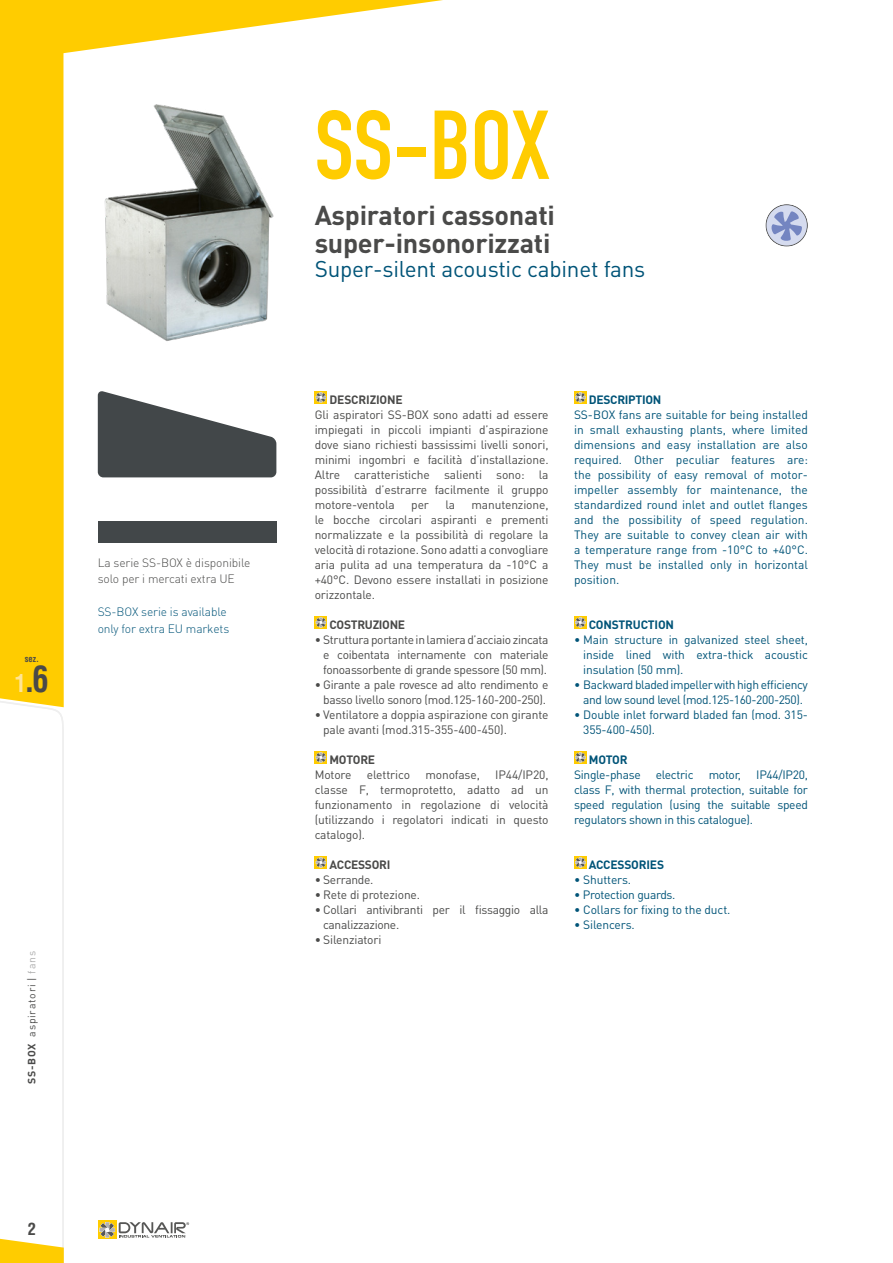
<style>
.page{position:relative;width:893px;height:1263px;background:#fff}
.page>*{position:absolute;margin:0;border:0;box-sizing:border-box;transform-origin:0 0}
.t1{font:700 96px "DIN Condensed";color:#fc0}
.t2{font:700 condensed 35.55px "Helvetica LT Std";color:#4a4a49;scale:.91 1}
.t3{font:700 27px/28.5px "DIN Pro";letter-spacing:-.01em;color:#4a4a49}
.t4{font:22.5px "DIN Pro";letter-spacing:-.01em;color:#005478}
.t5{font:700 condensed 16.5px "Helvetica LT Std";color:#4a4a49}
.t6{font:12px/15px "DIN Pro";letter-spacing:-.02em;color:#4a4a49;text-align:justify}
.t7{font:12px/15px "DIN Pro";letter-spacing:-.025em;color:#005478;text-align:justify}
.t8{font:300 12px/16.5px "DIN Pro";letter-spacing:-.01em;color:#4a4a49}
.t9{font:300 12px/16.5px "DIN Pro";letter-spacing:-.01em;color:#005478}
.t10{font:700 12px "DIN Pro";letter-spacing:-.015em;color:#005478}
.t11{font:700 12px "DIN Pro";letter-spacing:-.025em;color:#4a4a49}
.t12{font:10.5px "DIN Pro";letter-spacing:.075em;color:#4a4a49}
.t13{font:700 condensed 8.85px "Helvetica LT Std";color:#4a4a49;scale:.96 1}
.s1{font-size:24px;color:#ffe596}
.s2{font-weight:700}
.s3{color:#adadad}
</style>
<div class="page">
<div style="left:0;top:64px;width:64px;height:634px;background:#fc0"></div>
<svg style="left:0;top:0;width:443px;height:64px"></svg>
<div style="left:98px;top:1220px;width:19px;height:19px;background:#fc0"></div>
<svg style="left:99px;top:1222px;width:90px;height:16px"></svg>
<svg style="left:0;top:698px;width:64px;height:565px"></svg>
<div style="left:98px;top:521px;width:178px;height:21px;background:#424749"></div>
<svg style="left:98px;top:391px;width:178px;height:86px"></svg>
<div style="left:315px;top:391px;width:12px;height:13px;background:#fc0"></div>
<svg style="left:316px;top:392px;width:10px;height:11px"></svg>
<div style="left:315px;top:616px;width:12px;height:13px;background:#fc0"></div>
<svg style="left:316px;top:617px;width:10px;height:11px"></svg>
<div style="left:315px;top:751px;width:12px;height:13px;background:#fc0"></div>
<svg style="left:316px;top:752px;width:10px;height:11px"></svg>
<div style="left:315px;top:856px;width:12px;height:13px;background:#fc0"></div>
<svg style="left:316px;top:857px;width:10px;height:11px"></svg>
<div style="left:574px;top:391px;width:12px;height:13px;background:#fc0"></div>
<svg style="left:575px;top:392px;width:10px;height:11px"></svg>
<div style="left:574px;top:616px;width:12px;height:13px;background:#fc0"></div>
<svg style="left:575px;top:617px;width:10px;height:11px"></svg>
<div style="left:574px;top:751px;width:12px;height:13px;background:#fc0"></div>
<svg style="left:575px;top:752px;width:10px;height:11px"></svg>
<div style="left:574px;top:856px;width:12px;height:13px;background:#fc0"></div>
<svg style="left:575px;top:857px;width:10px;height:11px"></svg>
<img style="left:104px;top:104px;width:170px;height:237px">
<div style="left:766px;top:205px;width:41px;height:41px;background:#d5dbef;border-radius:50%"></div>
<div style="left:765px;top:204px;width:43px;height:42px;border:1px solid #575756;border-radius:50%"></div>
<svg style="left:771px;top:210px;width:32px;height:31px"></svg>
<p class="t13" style="left:25px;top:653px;width:16px">sez.</p>
<h2 class="t2" style="left:15px;top:656px;width:39px"><span class="s1">1</span>.6</h2>
<p class="t8" style="left:98px;top:554px;width:154px">La serie SS-BOX è disponibile solo per i mercati extra UE</p>
<p class="t9" style="left:98px;top:603px;width:133px">SS-BOX serie is available only for extra EU markets</p>
<p class="t12" style="left:25px;top:1084px;width:134px;rotate:-90deg"><span class="s2">SS-BOX</span> aspiratori | <span class="s3">fans</span></p>
<h3 class="t5" style="left:28px;top:1219px;width:10px">2</h3>
<h1 class="t1" style="left:315px;top:81px;width:236px">SS-BOX</h1>
<h3 class="t3" style="left:315px;top:200px;width:242px">Aspiratori cassonati super-insonorizzati</h3>
<h3 class="t4" style="left:315px;top:254px;width:332px">Super-silent acoustic cabinet fans</h3>
<p class="t11" style="left:330px;top:391px;width:75px">DESCRIZIONE</p>
<p class="t6" style="left:315px;top:406px;width:235px">Gli aspiratori SS-BOX sono adatti ad essere impiegati in piccoli impianti d’aspirazione dove siano richiesti bassissimi livelli sonori, minimi ingombri e facilità d’installazione.<br>Altre caratteristiche salienti sono: la possibilità d’estrarre facilmente il gruppo motore-ventola</p>
<p class="t6" style="left:315px;top:496px;width:235px;text-indent:157px">manutenzione, le bocche circolari aspiranti e prementi normalizzate e la possibilità di regolare la velocità di rotazione. Sono adatti a convogliare aria pulita ad una temperatura da -10°C a +40°C. Devono essere installati in posizione orizzontale.</p>
<p class="t11" style="left:329px;top:616px;width:77px">COSTRUZIONE</p>
<p class="t6" style="left:323px;top:631px;width:227px;text-indent:-9px">• Struttura portante in lamiera d’acciaio zincata e coibentata internamente con materiale fonoassorbente di grande spessore (50 mm).</p>
<p class="t6" style="left:315px;top:676px;width:235px;text-align:center">• Girante a pale rovesce ad alto rendimento e basso livello sonoro (mod.125-160-200-250).</p>
<p class="t6" style="left:323px;top:706px;width:227px;text-indent:-9px">• Ventilatore a doppia aspirazione con girante pale avanti (mod.315-355-400-450).</p>
<p class="t11" style="left:329px;top:751px;width:47px">MOTORE</p>
<p class="t6" style="left:315px;top:766px;width:38px">Motore</p>
<p class="t6" style="left:367px;top:766px;width:45px">elettrico</p>
<p class="t6" style="left:425px;top:766px;width:56px">monofase,</p>
<p class="t6" style="left:411px;top:496px;width:19px">per</p>
<p class="t6" style="left:445px;top:496px;width:11px">la</p>
<p class="t6" style="left:315px;top:766px;width:235px;text-indent:181px">IP44/IP20, classe F, termoprotetto, adatto ad un funzionamento in regolazione di velocità (utilizzando i regolatori indicati in questo catalogo).</p>
<p class="t11" style="left:329px;top:856px;width:62px">ACCESSORI</p>
<p class="t6" style="left:315px;top:871px;width:60px">• Serrande.</p>
<p class="t6" style="left:315px;top:886px;width:107px">• Rete di protezione.</p>
<p class="t6" style="left:323px;top:901px;width:227px;text-indent:-9px">• Collari antivibranti per il fissaggio alla canalizzazione.</p>
<p class="t6" style="left:315px;top:931px;width:68px">• Silenziatori</p>
<p class="t10" style="left:589px;top:391px;width:74px">DESCRIPTION</p>
<p class="t7" style="left:574px;top:406px;width:235px">SS-BOX fans are suitable for being installed in small exhausting plants, where limited dimensions and easy installation are also required. Other peculiar features are: the possibility of easy removal of motor&shy;impeller assembly for maintenance, the standardized round inlet and outlet flanges and the possibility of speed regulation.<br>They are suitable to convey clean air with a temperature range from -10°C to +40°C.<br>They must be installed only in horizontal position.</p>
<p class="t10" style="left:589px;top:616px;width:87px">CONSTRUCTION</p>
<p class="t7" style="left:583px;top:631px;width:226px;text-indent:-9px">• Main structure in galvanized steel sheet, inside lined with extra-thick acoustic insulation (50 mm).</p>
<p class="t7" style="left:574px;top:676px;width:235px;text-align:center">• Backward bladed impeller with high efficiency and low sound level (mod.125-160-200-250).</p>
<p class="t7" style="left:583px;top:706px;width:226px;text-indent:-9px">• Double inlet forward bladed fan (mod. 315-<br>355-400-450).</p>
<p class="t10" style="left:589px;top:751px;width:40px">MOTOR</p>
<p class="t7" style="left:574px;top:766px;width:68px">Single-phase</p>
<p class="t7" style="left:656px;top:766px;width:39px">electric</p>
<p class="t7" style="left:709px;top:766px;width:34px">motor,</p>
<p class="t7" style="left:574px;top:766px;width:235px;text-indent:182px">IP44/IP20, class F, with thermal protection, suitable for speed regulation (using the suitable speed regulators shown in this catalogue).</p>
<p class="t10" style="left:589px;top:856px;width:77px">ACCESSORIES</p>
<p class="t7" style="left:574px;top:871px;width:59px">• Shutters.</p>
<p class="t7" style="left:574px;top:886px;width:103px">• Protection guards.</p>
<p class="t7" style="left:574px;top:901px;width:158px">• Collars for fixing to the duct.</p>
<p class="t7" style="left:574px;top:916px;width:62px">• Silencers.</p>
</div>
